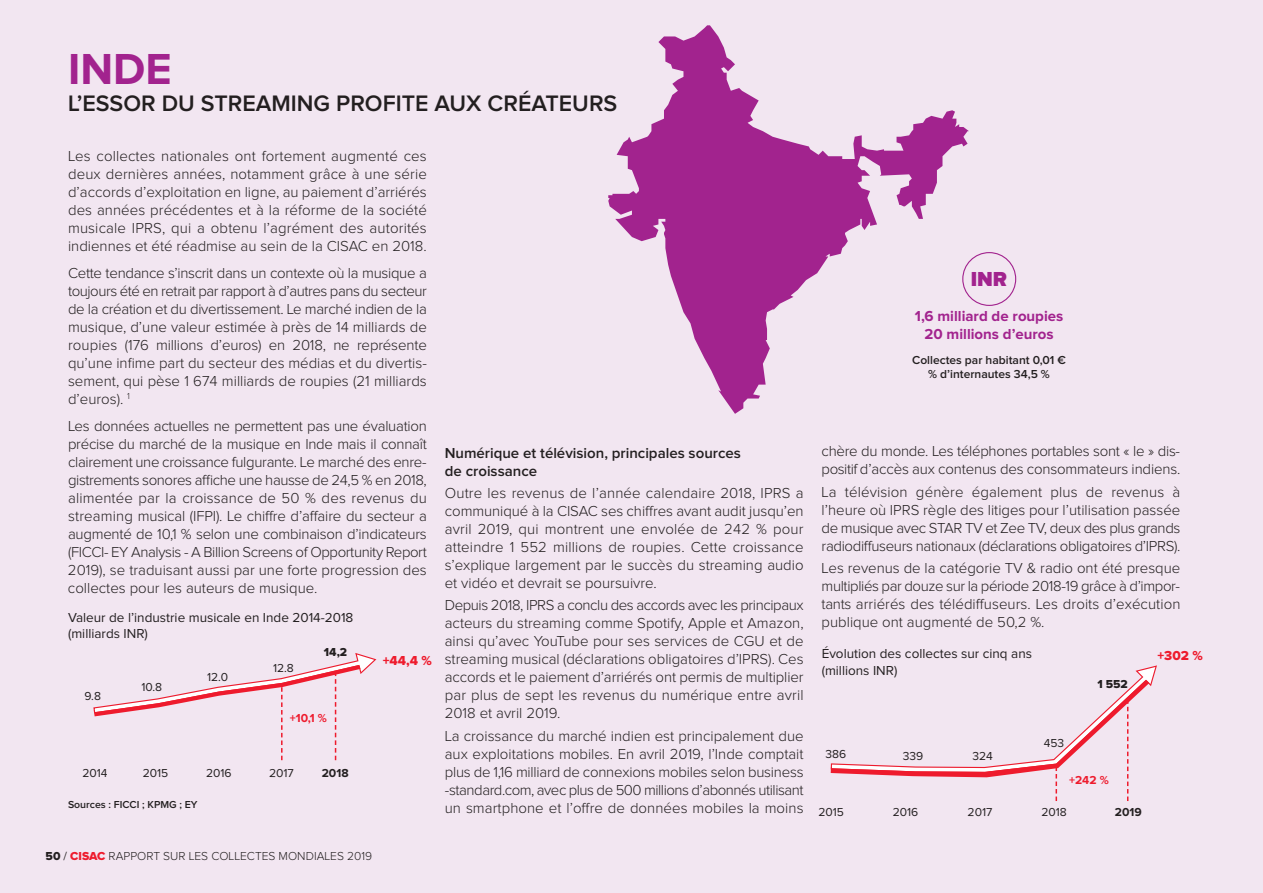
<style>
.page{position:relative;width:1263px;height:893px;background:#f2e6f1}
.page>*{position:absolute;margin:0;border:0;box-sizing:border-box;transform-origin:0 0}
.t1{font:700 45px "Proxima Nova";color:#a2238e}
.t2{font:600 23.25px "Proxima Nova";color:#231f20}
.t3{font:900 21px "Proxima Nova";color:#a2238e}
.t4{font:300 15px/18px "Proxima Nova";color:#231f20;text-align:justify}
.t5{font:300 15px/18px "Proxima Nova";letter-spacing:-.02em;color:#231f20}
.t6{font:600 15px/18px "Proxima Nova";color:#231f20}
.t7{font:700 15px/18px "Proxima Nova";color:#a2238e;text-align:center}
.t8{font:13.5px/16.5px "Proxima Nova";color:#231f20}
.t9{font:13.5px "Proxima Nova Extrabld";color:#ee1b2d}
.t10{font:12px "Proxima Nova";color:#231f20}
.t11{font:600 12px/14.4px "Proxima Nova";color:#231f20;text-align:center}
.t12{font:300 12px "Proxima Nova";color:#231f20}
.t13{font:700 12px "Proxima Nova";color:#ee1b2d}
.t14{font:700 12px "Proxima Nova";color:#231f20}
.t15{font:12px "Proxima Nova Extrabld";color:#231f20}
.t16{font:600 10.5px "Proxima Nova";color:#231f20}
.s1{font-family:"Proxima Nova Extrabld";font-weight:400}
.s2{font-weight:400}
.s3{font-family:"Proxima Nova Extrabld";font-weight:400;color:#ee1b2d}
</style>
<div class="page">
<svg style="left:608px;top:25px;width:361px;height:389px"></svg>
<svg style="left:830px;top:665px;width:327px;height:136px"></svg>
<svg style="left:93px;top:653px;width:283px;height:107px"></svg>
<svg style="left:962px;top:252px;width:54px;height:54px"></svg>
<h1 class="t1" style="left:68px;top:54px;width:105px">INDE</h1>
<h2 class="t2" style="left:68px;top:95px;width:551px">L’ESSOR DU STREAMING PROFITE AUX CRÉATEURS</h2>
<p class="t4" style="left:68px;top:149px;width:360px">Les collectes nationales ont fortement augmenté ces deux dernières années, notamment grâce à une série d’accords d’exploitation en ligne, au paiement d’arriérés des années précédentes et à la réforme de la société musicale IPRS, qui a obtenu l’agrément des autorités indiennes et été réadmise au sein de la CISAC en 2018.</p>
<p class="t4" style="left:68px;top:265px;width:360px">Cette tendance s’inscrit dans un contexte où la musique a toujours été en retrait par rapport à d’autres pans du secteur de la création et du divertissement. Le marché indien de la musique, d’une valeur estimée à près de 14 milliards de roupies (176 millions d’euros) en 2018, ne représente qu’une infime part du secteur des médias et du divertis&shy;sement, qui pèse 1 674 milliards de roupies (21 milliards d’euros). <sup>1</sup></p>
<p class="t4" style="left:68px;top:418px;width:360px">Les données actuelles ne permettent pas une évaluation précise du marché de la musique en Inde mais il connaît clairement une croissance fulgurante. Le marché des enre&shy;gistrements sonores affiche une hausse de 24,5 % en 2018, alimentée par la croissance de 50 % des revenus du streaming musical (IFPI). Le chiffre d’affaire du secteur a augmenté de 10,1 % selon une combinaison d’indicateurs (FICCI- EY Analysis - A Billion Screens of Opportunity Report 2019), se traduisant aussi par une forte progression des collectes pour les auteurs de musique.</p>
<p class="t8" style="left:68px;top:610px;width:287px">Valeur de l’industrie musicale en Inde 2014-2018 (milliards INR)</p>
<p class="t10" style="left:85px;top:692px;width:18px">9.8</p>
<p class="t10" style="left:141px;top:683px;width:22px">10.8</p>
<p class="t10" style="left:207px;top:673px;width:22px">12.0</p>
<p class="t10" style="left:273px;top:664px;width:22px">12.8</p>
<p class="t15" style="left:324px;top:648px;width:25px">14,2</p>
<p class="t13" style="left:290px;top:714px;width:39px">+10,1 %</p>
<p class="t10" style="left:82px;top:769px;width:27px">2014</p>
<p class="t10" style="left:143px;top:769px;width:27px">2015</p>
<p class="t10" style="left:206px;top:769px;width:27px">2016</p>
<p class="t10" style="left:269px;top:769px;width:26px;rotate:1deg">2017</p>
<p class="t14" style="left:322px;top:769px;width:28px">2018</p>
<p class="t16" style="left:68px;top:801px;width:131px">Sources : FICCI ; KPMG ; EY</p>
<p class="t9" style="left:383px;top:656px;width:51px">+44,4 %</p>
<p class="t6" style="left:445px;top:445px;width:298px">Numérique et télévision, principales sources de croissance</p>
<p class="t4" style="left:445px;top:486px;width:360px">Outre les revenus de l’année calendaire 2018, IPRS a communiqué à la CISAC ses chiffres avant audit jusqu’en avril 2019, qui montrent une envolée de 242 % pour atteindre 1 552 millions de roupies. Cette croissance s’explique largement par le succès du streaming audio et vidéo et devrait se poursuivre.</p>
<p class="t4" style="left:445px;top:598px;width:360px">Depuis 2018, IPRS a conclu des accords avec les principaux acteurs du streaming comme Spotify, Apple et Amazon, ainsi qu’avec YouTube pour ses services de CGU et de streaming musical (déclarations obligatoires d’IPRS). Ces accords et le paiement d’arriérés ont permis de multiplier par plus de sept les revenus du numérique entre avril 2018 et avril 2019.</p>
<p class="t4" style="left:445px;top:728px;width:360px">La croissance du marché indien est principalement due aux exploitations mobiles. En avril 2019, l’Inde comptait plus de 1,16 milliard de connexions mobiles selon business -standard.com, avec plus de 500 millions d’abonnés utilisant un smartphone et l’offre de données mobiles la moins</p>
<p class="t12" style="left:46px;top:852px;width:328px"><span class="s1">50</span> <span class="s2">/</span> <span class="s3">CISAC</span> RAPPORT SUR LES COLLECTES MONDIALES 2019</p>
<h3 class="t3" style="left:971px;top:272px;width:38px">INR</h3>
<p class="t7" style="left:915px;top:309px;width:150px">1,6 milliard de roupies<br>20 millions d’euros</p>
<p class="t11" style="left:912px;top:354px;width:155px">Collectes par habitant 0,01 € % d’internautes 34,5 %</p>
<p class="t5" style="left:822px;top:444px;width:360px">chère du monde. Les téléphones portables sont « le » dis&shy;positif d’accès aux contenus des consommateurs indiens.</p>
<p class="t4" style="left:822px;top:484px;width:360px">La télévision génère également plus de revenus à l’heure où IPRS règle des litiges pour l’utilisation passée de musique avec STAR TV et Zee TV, deux des plus grands radiodiffuseurs nationaux (déclarations obligatoires d’IPRS).</p>
<p class="t4" style="left:822px;top:560px;width:360px">Les revenus de la catégorie TV &amp; radio ont été presque multipliés par douze sur la période 2018-19 grâce à d’impor&shy;tants arriérés des télédiffuseurs. Les droits d’exécution publique ont augmenté de 50,2 %.</p>
<p class="t8" style="left:822px;top:647px;width:212px">Évolution des collectes sur cinq ans (millions INR)</p>
<p class="t9" style="left:1157px;top:651px;width:47px">+302 %</p>
<p class="t10" style="left:825px;top:750px;width:22px">386</p>
<p class="t10" style="left:903px;top:751px;width:22px">339</p>
<p class="t10" style="left:972px;top:751px;width:22px">324</p>
<p class="t10" style="left:1044px;top:739px;width:22px">453</p>
<p class="t15" style="left:1097px;top:680px;width:32px">1 552</p>
<p class="t13" style="left:1069px;top:776px;width:41px">+242 %</p>
<p class="t10" style="left:818px;top:808px;width:27px">2015</p>
<p class="t10" style="left:893px;top:808px;width:27px">2016</p>
<p class="t10" style="left:968px;top:808px;width:26px;rotate:1deg">2017</p>
<p class="t10" style="left:1041px;top:808px;width:27px">2018</p>
<p class="t14" style="left:1115px;top:808px;width:28px">2019</p>
</div>
